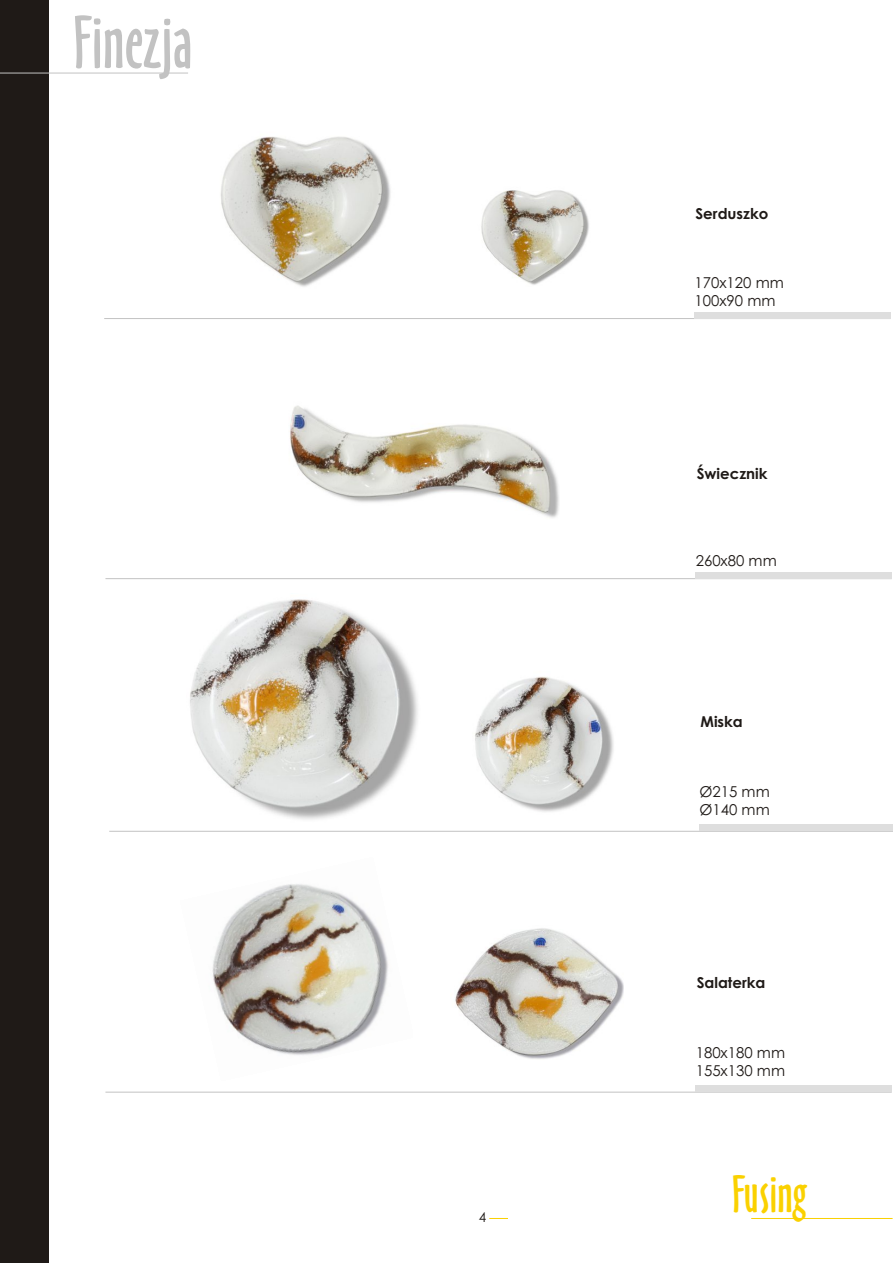
<style>
.page{position:relative;width:893px;height:1263px;background:#fff}
.page>*{position:absolute;margin:0;border:0;box-sizing:border-box;transform-origin:0 0}
.t1{font:68.85px "Oz Handicraft BT";color:#c2c2c2}
.t2{font:48.6px "Oz Handicraft BT";color:#fad100}
.t3{font:15px/17.9px "Century Gothic";color:#1f1a17}
.t4{font:700 15px "Century Gothic";color:#1f1a17}
.t5{font:13.5px "Century Gothic";color:#1f1a17}
</style>
<div class="page">
<hr style="left:104px;top:318px;width:786px;height:1px;background:#c2c2c2">
<div style="left:694px;top:313px;width:196px;height:6px;background:#dedede"></div>
<hr style="left:105px;top:578px;width:787px;height:1px;background:#c2c2c2">
<div style="left:695px;top:573px;width:197px;height:6px;background:#dedede"></div>
<hr style="left:109px;top:831px;width:784px;height:1px;background:#c2c2c2">
<div style="left:699px;top:825px;width:194px;height:6px;background:#dedede"></div>
<hr style="left:105px;top:1092px;width:787px;height:1px;background:#c2c2c2">
<div style="left:695px;top:1085px;width:197px;height:7px;background:#dedede"></div>
<img style="left:212px;top:884px;width:176px;height:171px">
<img style="left:455px;top:928px;width:168px;height:131px">
<svg style="left:489px;top:1218px;width:19px;height:1px"></svg>
<hr style="left:751px;top:1218px;width:142px;height:1px;background:#fad100">
<div style="left:0;top:0;width:49px;height:1263px;background:#1f1a17"></div>
<hr style="left:0;top:73px;width:188px;height:1px;background:#c2c2c2">
<img style="left:481px;top:190px;width:108px;height:95px">
<img style="left:290px;top:405px;width:269px;height:113px">
<img style="left:220px;top:136px;width:171px;height:151px">
<img style="left:475px;top:676px;width:139px;height:136px">
<img style="left:190px;top:599px;width:228px;height:221px">
<h1 class="t1" style="left:73px;top:15px;width:121px">Finezja</h1>
<p class="t5" style="left:479px;top:1212px;width:9px">4</p>
<p class="t4" style="left:695px;top:207px;width:74px">Serduszko</p>
<p class="t3" style="left:694px;top:275px;width:91px">170x120 mm<br>100x90 mm</p>
<p class="t4" style="left:697px;top:467px;width:72px">Świecznik</p>
<p class="t3" style="left:696px;top:553px;width:83px">260x80 mm</p>
<p class="t4" style="left:700px;top:716px;width:44px">Miska</p>
<p class="t3" style="left:699px;top:784px;width:72px">Ø215 mm<br>Ø140 mm</p>
<p class="t4" style="left:697px;top:977px;width:70px">Salaterka</p>
<p class="t3" style="left:696px;top:1045px;width:91px">180x180 mm<br>155x130 mm</p>
<h2 class="t2" style="left:732px;top:1175px;width:76px">Fusing</h2>
</div>
